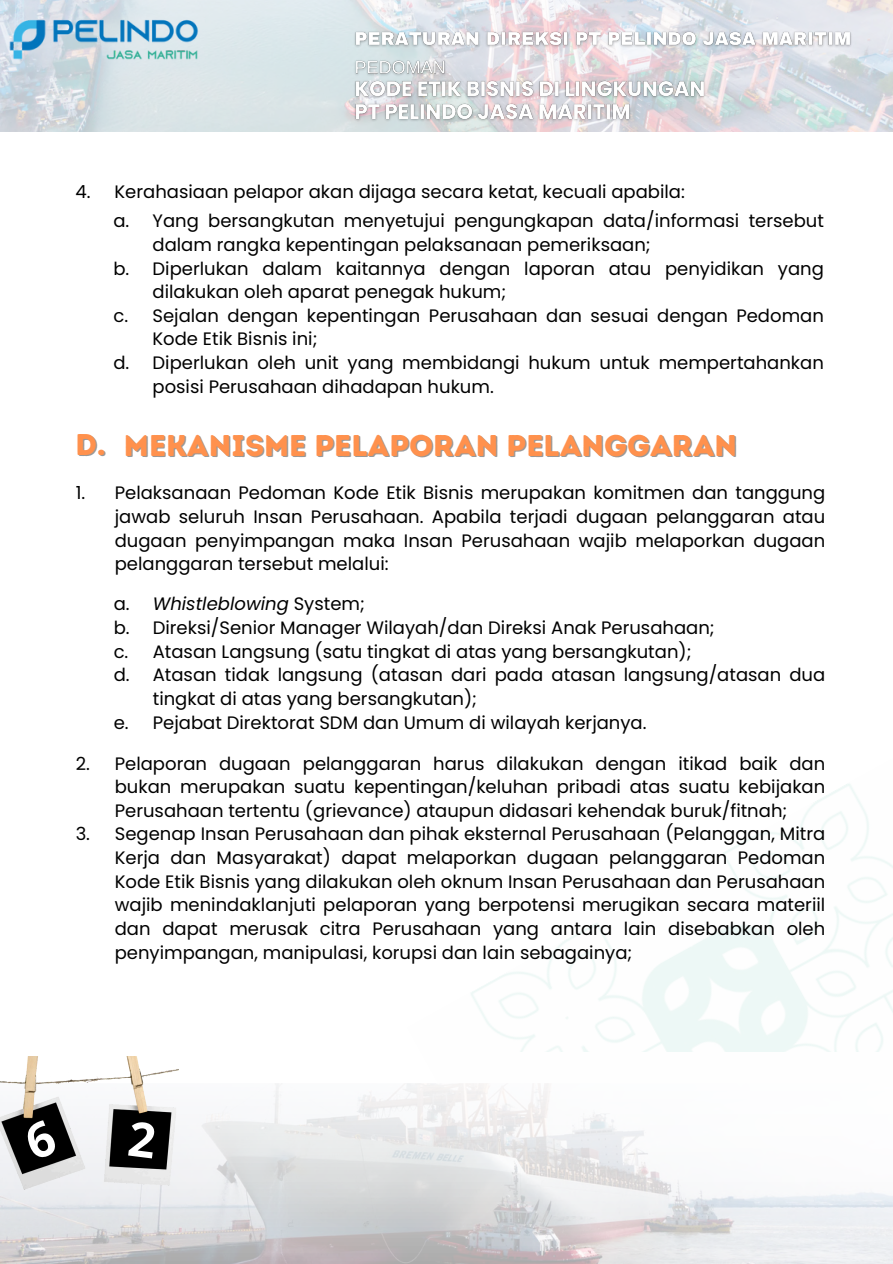
<style>
.page{position:relative;width:893px;height:1264px;background:#fff}
.page>*{position:absolute;margin:0;border:0;box-sizing:border-box;transform-origin:0 0}
.t1{font:30px "Intro Rust Base";color:#ff914d}
.t2{font:18px/23.7px "Poppins";color:#000}
.t3{font:italic 18px "Poppins";color:#000}
.s1{color:rgb(0 0 0/.4)}
.s2{font-style:normal}
</style>
<div class="page">
<img style="left:0;top:0;width:892px;height:132px">
<svg style="left:0;top:1083px;width:892px;height:180px"></svg>
<img style="left:1px;top:0;width:203px;height:68px">
<img style="left:0;top:1056px;width:179px;height:134px">
<img style="left:351px;top:26px;width:505px;height:25px">
<img style="left:351px;top:55px;width:357px;height:72px">
<svg style="left:23px;top:1118px;width:35px;height:42px"></svg>
<svg style="left:128px;top:1120px;width:28px;height:38px"></svg>
<p class="t2" style="left:75px;top:179px;width:17px">4.</p>
<p class="t2" style="left:114px;top:179px;width:572px">Kerahasiaan pelapor akan dijaga secara ketat, kecuali apabila:</p>
<h1 class="t2" style="left:113px;top:209px;width:17px">a.</h1>
<p class="t2" style="left:113px;top:256px;width:17px">b.</p>
<p class="t2" style="left:113px;top:303px;width:16px">c.</p>
<p class="t2" style="left:113px;top:351px;width:17px">d.</p>
<p class="t2" style="left:152px;top:209px;width:673px">Yang bersangkutan menyetujui pengungkapan data/informasi tersebut dalam rangka kepentingan pelaksanaan pemeriksaan;</p>
<p class="t2" style="left:152px;top:256px;width:673px">Diperlukan dalam kaitannya dengan laporan atau penyidikan yang dilakukan oleh aparat penegak hukum;</p>
<p class="t2" style="left:152px;top:303px;width:673px">Sejalan dengan kepentingan Perusahaan dan sesuai dengan Pedoman<br>Kode Etik Bisnis ini;</p>
<h1 class="t2" style="left:152px;top:351px;width:673px">Diperlukan oleh unit yang membidangi hukum untuk mempertahankan posisi Perusahaan dihadapan hukum.</h1>
<p class="t1" style="left:77px;top:427px;width:661px"><span class="s1">D.</span> MEKANISME PELAPORAN PELANGGARAN</p>
<p class="t2" style="left:76px;top:481px;width:11px">1.</p>
<p class="t2" style="left:76px;top:751px;width:16px">2.</p>
<p class="t2" style="left:76px;top:822px;width:16px">3.</p>
<p class="t2" style="left:115px;top:481px;width:712px;text-align:justify">Pelaksanaan Pedoman Kode Etik Bisnis merupakan komitmen dan tanggung jawab seluruh Insan Perusahaan. Apabila terjadi dugaan pelanggaran atau dugaan penyimpangan maka Insan Perusahaan wajib melaporkan dugaan pelanggaran tersebut melalui:</p>
<p class="t3" style="left:153px;top:591px;width:213px">Whistleblowing <span class="s2">System;</span></p>
<p class="t2" style="left:153px;top:616px;width:563px">Direksi/Senior Manager Wilayah/dan Direksi Anak Perusahaan;</p>
<p class="t2" style="left:153px;top:639px;width:540px">Atasan Langsung (satu tingkat di atas yang bersangkutan);</p>
<p class="t2" style="left:153px;top:663px;width:674px">Atasan tidak langsung (atasan dari pada atasan langsung/atasan dua tingkat di atas yang bersangkutan);</p>
<p class="t2" style="left:153px;top:710px;width:495px">Pejabat Direktorat SDM dan Umum di wilayah kerjanya.</p>
<p class="t2" style="left:114px;top:592px;width:17px">a.</p>
<p class="t2" style="left:114px;top:616px;width:17px">b.</p>
<p class="t2" style="left:114px;top:639px;width:16px">c.</p>
<p class="t2" style="left:114px;top:663px;width:17px">d.</p>
<p class="t2" style="left:114px;top:710px;width:16px">e.</p>
<p class="t2" style="left:115px;top:751px;width:712px;text-align:justify">Pelaporan dugaan pelanggaran harus dilakukan dengan itikad baik dan bukan merupakan suatu kepentingan/keluhan pribadi atas suatu kebijakan Perusahaan tertentu (grievance) ataupun didasari kehendak buruk/fitnah;</p>
<p class="t2" style="left:115px;top:822px;width:712px;text-align:justify">Segenap Insan Perusahaan dan pihak eksternal Perusahaan (Pelanggan, Mitra Kerja dan Masyarakat) dapat melaporkan dugaan pelanggaran Pedoman Kode Etik Bisnis yang dilakukan oleh oknum Insan Perusahaan dan Perusahaan wajib menindaklanjuti pelaporan yang berpotensi merugikan secara materiil dan dapat merusak citra Perusahaan yang antara lain disebabkan oleh penyimpangan, manipulasi, korupsi dan lain sebagainya;</p>
</div>
